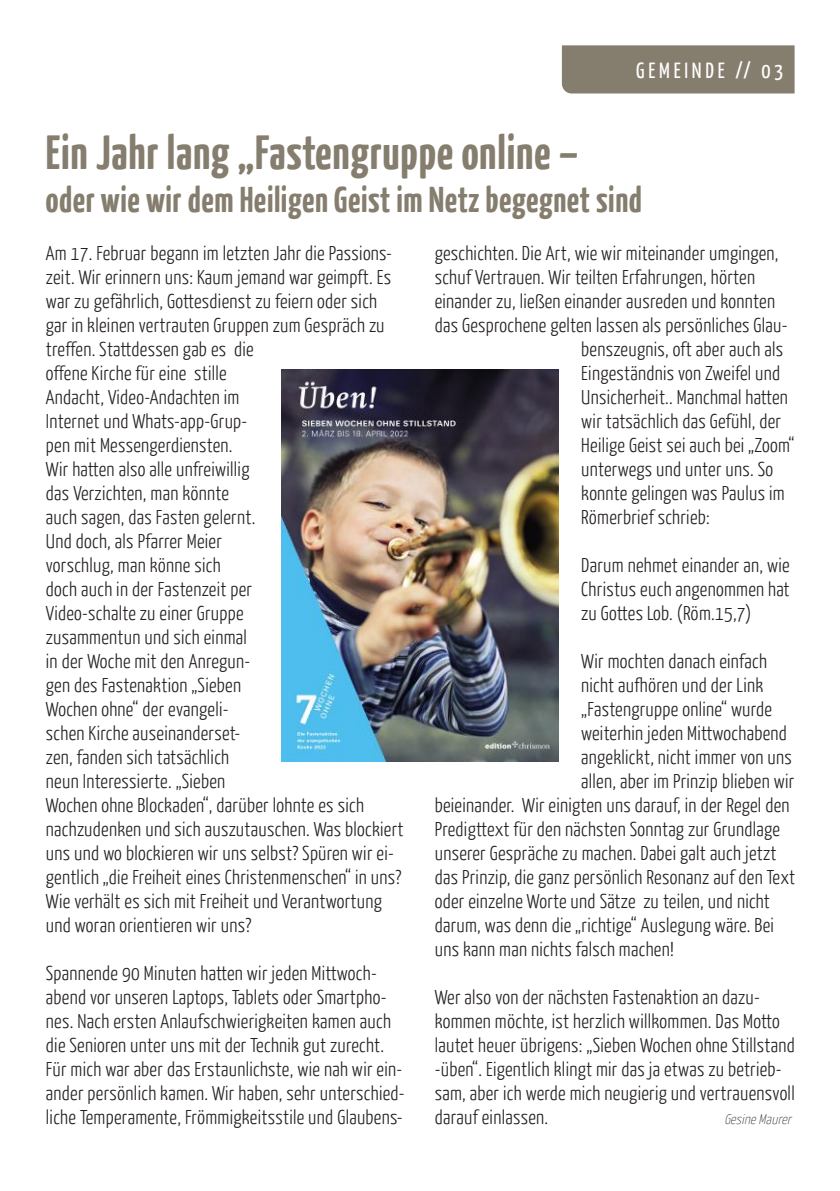
<style>
.page{position:relative;width:840px;height:1191px;background:#fff}
.page>*{position:absolute;margin:0;border:0;box-sizing:border-box;transform-origin:0 0}
.t1{font:700 48px "Yanone Kaffeesatz";letter-spacing:.015em;color:#857d6e}
.t2{font:700 36px "Yanone Kaffeesatz";letter-spacing:.015em;color:#857d6e}
.t3{font:22px "Yanone Kaffeesatz";letter-spacing:.17em;color:#fff}
.t4{font:300 20px/24px "Yanone Kaffeesatz";letter-spacing:.015em;color:#241f1f}
.t5{font:italic 100 14px "Yanone Kaffeesatz";color:#241f1f}
</style>
<div class="page">
<img style="left:281px;top:370px;width:277px;height:391px">
<div style="left:561px;top:45px;width:233px;height:48px;background:#857d6e"></div>
<p class="t3" style="left:635px;top:57px;width:148px">GEMEINDE // 03</p>
<h1 class="t1" style="left:46px;top:121px;width:534px">Ein Jahr lang „Fastengruppe online –</h1>
<h2 class="t2" style="left:46px;top:176px;width:597px">oder wie wir dem Heiligen Geist im Netz begegnet sind</h2>
<p class="t4" style="left:46px;top:240px;width:359px">Am 17. Februar begann im letzten Jahr die Passions&shy;zeit. Wir erinnern uns: Kaum jemand war geimpft. Es war zu gefährlich, Gottesdienst zu feiern oder sich gar in kleinen vertrauten Gruppen zum Gespräch zu treffen. Stattdessen gab es die<br>offene Kirche für eine stille<br>Andacht, Video-Andachten im<br>Internet und Whats-app-Grup-<br>pen mit Messengerdiensten.<br>Wir hatten also alle unfreiwillig<br>das Verzichten, man könnte<br>auch sagen, das Fasten gelernt.<br>Und doch, als Pfarrer Meier<br>vorschlug, man könne sich<br>doch auch in der Fastenzeit per<br>Video-schalte zu einer Gruppe<br>zusammentun und sich einmal<br>in der Woche mit den Anregun-<br>gen des Fastenaktion „Sieben<br>Wochen ohne“ der evangeli-<br>schen Kirche auseinanderset-<br>zen, fanden sich tatsächlich<br>neun Interessierte. „Sieben<br>Wochen ohne Blockaden“, darüber lohnte es sich nachzudenken und sich auszutauschen. Was blockiert uns und wo blockieren wir uns selbst? Spüren wir ei&shy;gentlich „die Freiheit eines Christenmenschen“ in uns?<br>Wie verhält es sich mit Freiheit und Verantwortung und woran orientieren wir uns?</p>
<p class="t4" style="left:46px;top:960px;width:360px">Spannende 90 Minuten hatten wir jeden Mittwoch&shy;abend vor unseren Laptops, Tablets oder Smartpho&shy;nes. Nach ersten Anlaufschwierigkeiten kamen auch die Senioren unter uns mit der Technik gut zurecht.<br>Für mich war aber das Erstaunlichste, wie nah wir ein&shy;ander persönlich kamen. Wir haben, sehr unterschied&shy;liche Temperamente, Frömmigkeitsstile und Glaubens-</p>
<p class="t4" style="left:434px;top:240px;width:345px">geschichten. Die Art, wie wir miteinander umgingen,</p>
<p class="t4" style="left:434px;top:264px;width:321px">schuf Vertrauen. Wir teilten Erfahrungen, hörten</p>
<p class="t4" style="left:434px;top:288px;width:341px">einander zu, ließen einander ausreden und konnten</p>
<p class="t4" style="left:434px;top:312px;width:354px">das Gesprochene gelten lassen als persönliches Glau-</p>
<p class="t4" style="left:581px;top:336px;width:203px">benszeugnis, oft aber auch als</p>
<p class="t4" style="left:581px;top:360px;width:200px">Eingeständnis von Zweifel und</p>
<p class="t4" style="left:581px;top:384px;width:208px">Unsicherheit.. Manchmal hatten</p>
<p class="t4" style="left:581px;top:408px;width:201px">wir tatsächlich das Gefühl, der</p>
<p class="t4" style="left:581px;top:432px;width:215px">Heilige Geist sei auch bei „Zoom“</p>
<p class="t4" style="left:581px;top:456px;width:193px">unterwegs und unter uns. So</p>
<p class="t4" style="left:581px;top:480px;width:205px">konnte gelingen was Paulus im</p>
<p class="t4" style="left:581px;top:504px;width:130px">Römerbrief schrieb:</p>
<p class="t4" style="left:581px;top:552px;width:210px;text-align:justify">Darum nehmet einander an, wie Christus euch angenommen hat zu Gottes Lob. (Röm.15,7)</p>
<p class="t4" style="left:581px;top:648px;width:187px">Wir mochten danach einfach</p>
<p class="t4" style="left:581px;top:672px;width:183px">nicht aufhören und der Link</p>
<p class="t4" style="left:581px;top:696px;width:192px">„Fastengruppe online“ wurde</p>
<p class="t4" style="left:581px;top:720px;width:207px">weiterhin jeden Mittwochabend</p>
<p class="t4" style="left:581px;top:744px;width:212px">angeklickt, nicht immer von uns</p>
<p class="t4" style="left:581px;top:768px;width:214px">allen, aber im Prinzip blieben wir</p>
<p class="t4" style="left:434px;top:792px;width:356px">beieinander. Wir einigten uns darauf, in der Regel den</p>
<p class="t4" style="left:434px;top:816px;width:347px">Predigttext für den nächsten Sonntag zur Grundlage</p>
<p class="t4" style="left:434px;top:840px;width:343px">unserer Gespräche zu machen. Dabei galt auch jetzt</p>
<p class="t4" style="left:434px;top:864px;width:361px">das Prinzip, die ganz persönlich Resonanz auf den Text</p>
<p class="t4" style="left:434px;top:888px;width:336px">oder einzelne Worte und Sätze zu teilen, und nicht</p>
<p class="t4" style="left:434px;top:912px;width:340px">darum, was denn die „richtige“ Auslegung wäre. Bei</p>
<p class="t4" style="left:434px;top:936px;width:240px">uns kann man nichts falsch machen!</p>
<p class="t4" style="left:434px;top:984px;width:361px">Wer also von der nächsten Fastenaktion an dazu&shy;kommen möchte, ist herzlich willkommen. Das Motto lautet heuer übrigens: „Sieben Wochen ohne Stillstand -üben“. Eigentlich klingt mir das ja etwas zu betrieb&shy;sam, aber ich werde mich neugierig und vertrauensvoll darauf einlassen.</p>
<p class="t5" style="left:724px;top:1111px;width:72px">GesineMaurer</p>
</div>
